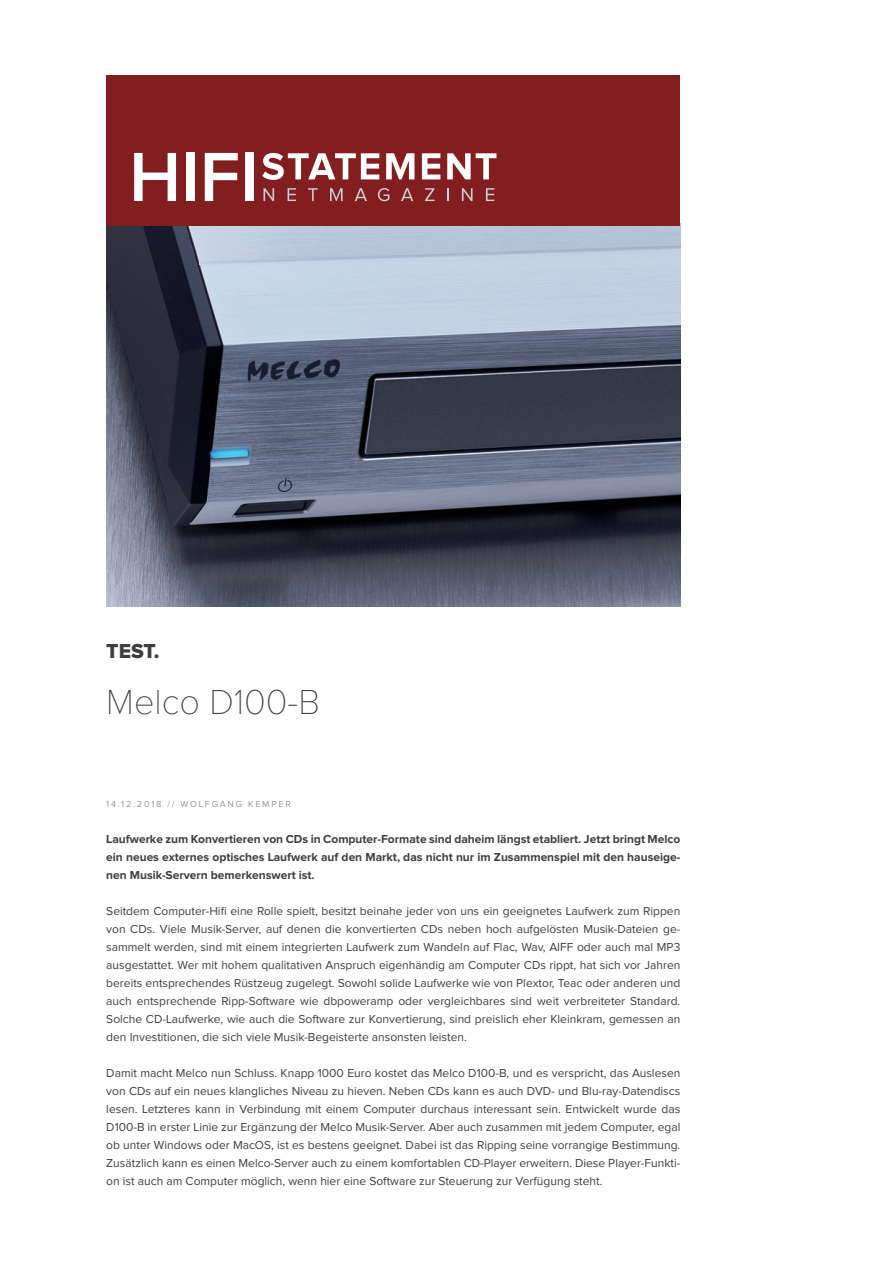
<style>
.page{position:relative;width:893px;height:1263px;background:#fff}
.page>*{position:absolute;margin:0;border:0;box-sizing:border-box;transform-origin:0 0}
.t1{font:100 36px "Proxima Nova T";color:#3e3e3f}
.t2{font:21px "Proxima Nova Extrabld";color:#3e3e3f}
.t3{font:12px/18px "Proxima Nova";color:#3e3e3f;text-align:justify}
.t4{font:700 12px/18px "Proxima Nova";color:#3e3e3f;text-align:justify}
.t5{font:9px "Proxima Nova";letter-spacing:.2em;color:#939598}
</style>
<div class="page">
<img style="left:106px;top:224px;width:574px;height:383px">
<div style="left:107px;top:75px;width:573px;height:150px;background:#831e20"></div>
<svg style="left:262px;top:153px;width:117px;height:27px"></svg>
<svg style="left:386px;top:153px;width:28px;height:26px"></svg>
<svg style="left:422px;top:153px;width:18px;height:26px"></svg>
<svg style="left:447px;top:153px;width:49px;height:26px"></svg>
<svg style="left:263px;top:188px;width:11px;height:13px"></svg>
<svg style="left:288px;top:188px;width:8px;height:13px"></svg>
<svg style="left:308px;top:188px;width:10px;height:13px"></svg>
<svg style="left:330px;top:188px;width:13px;height:13px"></svg>
<svg style="left:355px;top:188px;width:12px;height:13px"></svg>
<svg style="left:378px;top:188px;width:11px;height:13px"></svg>
<svg style="left:401px;top:188px;width:12px;height:13px"></svg>
<svg style="left:425px;top:188px;width:9px;height:13px"></svg>
<svg style="left:447px;top:188px;width:1px;height:13px"></svg>
<svg style="left:462px;top:188px;width:11px;height:13px"></svg>
<svg style="left:486px;top:188px;width:8px;height:13px"></svg>
<svg style="left:134px;top:153px;width:42px;height:48px"></svg>
<div style="left:186px;top:153px;width:9px;height:48px;background:#fff"></div>
<svg style="left:205px;top:153px;width:33px;height:48px"></svg>
<div style="left:245px;top:153px;width:9px;height:48px;background:#fff"></div>
<h2 class="t2" style="left:106px;top:643px;width:55px">TEST.</h2>
<h1 class="t1" style="left:106px;top:689px;width:215px">Melco D100-B</h1>
<p class="t5" style="left:106px;top:801px;width:186px">14.12.2018 // WOLFGANG KEMPER</p>
<p class="t4" style="left:106px;top:831px;width:576px">Laufwerke zum Konvertieren von CDs in Computer-Formate sind daheim längst etabliert. Jetzt bringt Melco ein neues externes optisches Laufwerk auf den Markt, das nicht nur im Zusammenspiel mit den hauseige&shy;nen Musik-Servern bemerkenswert ist.</p>
<p class="t3" style="left:106px;top:903px;width:576px">Seitdem Computer-Hifi eine Rolle spielt, besitzt beinahe jeder von uns ein geeignetes Laufwerk zum Rippen von CDs. Viele Musik-Server, auf denen die konvertierten CDs neben hoch aufgelösten Musik-Dateien ge&shy;sammelt werden, sind mit einem integrierten Laufwerk zum Wandeln auf Flac, Wav, AIFF oder auch mal MP3 ausgestattet. Wer mit hohem qualitativen Anspruch eigenhändig am Computer CDs rippt, hat sich vor Jahren bereits entsprechendes Rüstzeug zugelegt. Sowohl solide Laufwerke wie von Plextor, Teac oder anderen und auch entsprechende Ripp-Software wie dbpoweramp oder vergleichbares sind weit verbreiteter Standard.<br>Solche CD-Laufwerke, wie auch die Software zur Konvertierung, sind preislich eher Kleinkram, gemessen an den Investitionen, die sich viele Musik-Begeisterte ansonsten leisten.</p>
<p class="t3" style="left:106px;top:1065px;width:576px">Damit macht Melco nun Schluss. Knapp 1000 Euro kostet das Melco D100-B, und es verspricht, das Auslesen von CDs auf ein neues klangliches Niveau zu hieven. Neben CDs kann es auch DVD- und Blu-ray-Datendiscs lesen. Letzteres kann in Verbindung mit einem Computer durchaus interessant sein. Entwickelt wurde das D100-B in erster Linie zur Ergänzung der Melco Musik-Server. Aber auch zusammen mit jedem Computer, egal ob unter Windows oder MacOS, ist es bestens geeignet. Dabei ist das Ripping seine vorrangige Bestimmung.<br>Zusätzlich kann es einen Melco-Server auch zu einem komfortablen CD-Player erweitern. Diese Player-Funkti&shy;on ist auch am Computer möglich, wenn hier eine Software zur Steuerung zur Verfügung steht.</p>
</div>
